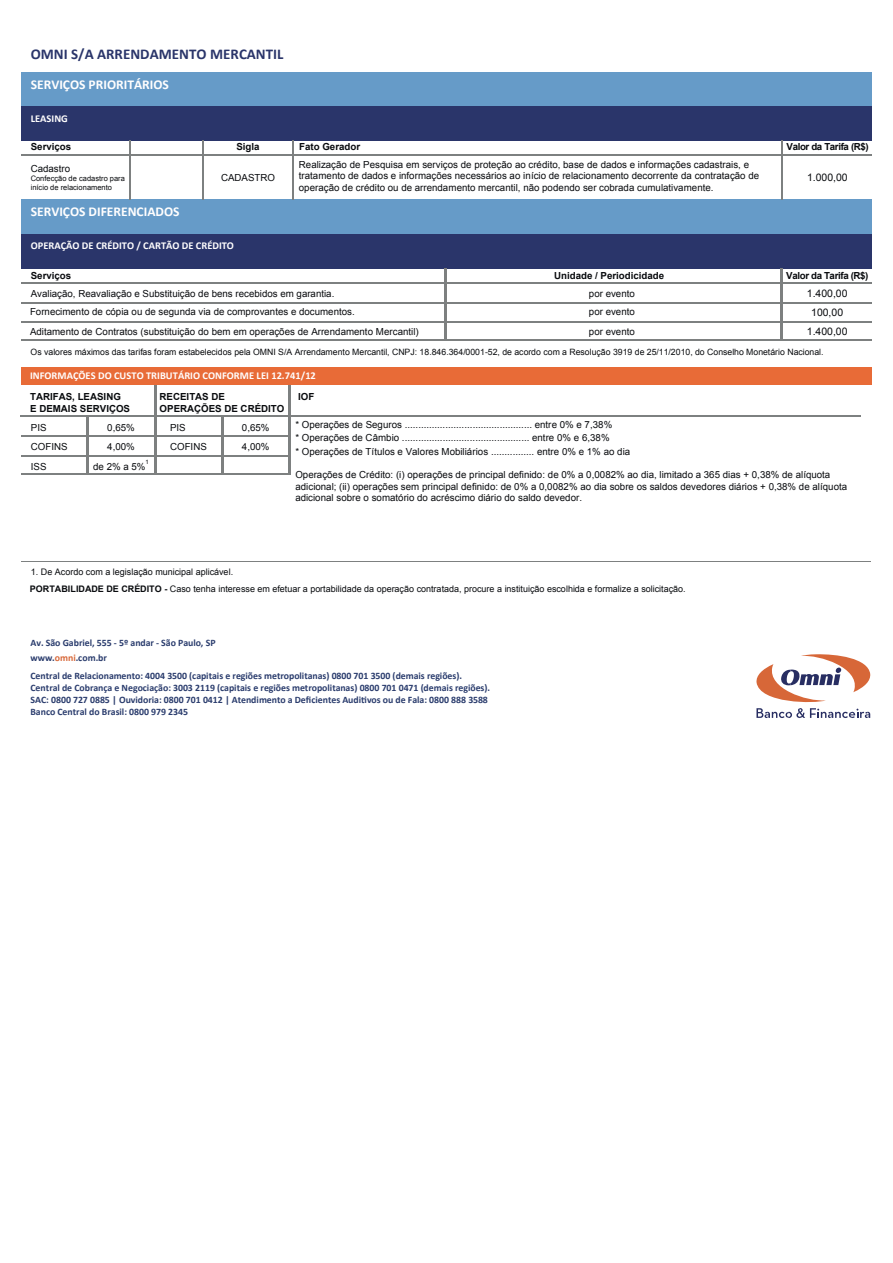
<style>
.page{position:relative;width:893px;height:1263px;background:#fff}
.page>*{position:absolute;margin:0;border:0;box-sizing:border-box;transform-origin:0 0}
.t1{font:700 15px "Calibri";color:#2a356a}
.t2{font:700 13.5px "Calibri";color:#fffefe}
.t3{font:700 10.5px "Calibri";color:#fffefe}
.t4{font:10.5px "Arial";color:#090b0e}
.t5{font:9.75px/11.7px "Arial";color:#090b0e}
.t6{font:700 9.75px/12px "Calibri";color:#2a3c6d}
.t7{font:700 9.75px/11.7px "Arial";color:#090b0e}
.t8{font:700 9.75px "Arial";letter-spacing:-.035em;color:#090b0e}
.t9{font:9px "Arial";color:#090b0e}
.t10{font:8.7px "Arial";color:#090b0e}
.t11{font:7.5px/9px "Arial";color:#090b0e}
.t12{font:6px "Arial";color:#090b0e}
.s1{font-weight:700}
.s2{color:#d76738}
</style>
<div class="page">
<svg style="left:756px;top:654px;width:115px;height:64px"></svg>
<hr style="left:22px;top:561px;width:849px;height:1px;background:#7d8080">
<hr style="left:154px;top:385px;width:2px;height:89px;background:#7d8080">
<hr style="left:87px;top:416px;width:2px;height:56px;background:#7d8080">
<hr style="left:221px;top:416px;width:2px;height:58px;background:#7d8080">
<hr style="left:288px;top:385px;width:2px;height:89px;background:#7d8080">
<hr style="left:21px;top:416px;width:840px;height:1px;background:#7d8080">
<hr style="left:21px;top:436px;width:269px;height:1px;background:#7d8080">
<hr style="left:21px;top:455px;width:269px;height:2px;background:#7d8080">
<hr style="left:21px;top:473px;width:269px;height:1px;background:#7d8080">
<div style="left:21px;top:367px;width:851px;height:18px;background:#e86b37"></div>
<div style="left:21px;top:200px;width:851px;height:34px;background:#669bc8"></div>
<div style="left:21px;top:234px;width:851px;height:34px;background:#2a356a"></div>
<hr style="left:780px;top:268px;width:3px;height:72px;background:#7d8080">
<hr style="left:444px;top:268px;width:3px;height:72px;background:#7d8080">
<hr style="left:21px;top:282px;width:851px;height:1px;background:#7d8080">
<hr style="left:21px;top:302px;width:851px;height:1px;background:#7d8080">
<hr style="left:21px;top:322px;width:851px;height:1px;background:#7d8080">
<hr style="left:21px;top:339px;width:851px;height:1px;background:#7d8080">
<div style="left:21px;top:73px;width:851px;height:34px;background:#669bc8"></div>
<div style="left:21px;top:107px;width:851px;height:34px;background:#2a356a"></div>
<hr style="left:781px;top:141px;width:1px;height:59px;background:#7d8080">
<hr style="left:21px;top:154px;width:851px;height:2px;background:#7d8080">
<hr style="left:293px;top:141px;width:1px;height:59px;background:#7d8080">
<hr style="left:202px;top:141px;width:1px;height:59px;background:#7d8080">
<hr style="left:129px;top:141px;width:2px;height:59px;background:#7d8080">
<h1 class="t1" style="left:31px;top:44px;width:254px">OMNI S/A ARRENDAMENTO MERCANTIL</h1>
<h2 class="t2" style="left:31px;top:75px;width:140px">SERVIÇOS PRIORITÁRIOS</h2>
<p class="t3" style="left:31px;top:111px;width:39px">LEASING</p>
<p class="t7" style="left:31px;top:141px;width:42px">Serviços</p>
<p class="t7" style="left:236px;top:141px;width:25px">Sigla</p>
<p class="t7" style="left:299px;top:141px;width:63px">Fato Gerador</p>
<p class="t8" style="left:787px;top:140px;width:84px">Valor da Tarifa (R$)</p>
<p class="t5" style="left:221px;top:172px;width:56px">CADASTRO</p>
<p class="t4" style="left:807px;top:171px;width:42px">1.000,00</p>
<p class="t5" style="left:299px;top:158px;width:462px">Realização de Pesquisa em serviços de proteção ao crédito, base de dados e informações cadastrais, e tratamento de dados e informações necessários ao início de relacionamento decorrente da contratação de operação de crédito ou de arrendamento mercantil, não podendo ser cobrada cumulativamente.</p>
<p class="t5" style="left:31px;top:163px;width:41px">Cadastro</p>
<p class="t11" style="left:31px;top:174px;width:96px">Confecção de cadastro para início de relacionamento</p>
<h2 class="t2" style="left:31px;top:202px;width:150px">SERVIÇOS DIFERENCIADOS</h2>
<p class="t3" style="left:31px;top:238px;width:205px">OPERAÇÃO DE CRÉDITO / CARTÃO DE CRÉDITO</p>
<p class="t7" style="left:31px;top:270px;width:42px">Serviços</p>
<p class="t7" style="left:554px;top:270px;width:112px">Unidade / Periodicidade</p>
<p class="t8" style="left:786px;top:269px;width:84px">Valor da Tarifa (R$)</p>
<p class="t5" style="left:30px;top:284px;width:326px;line-height:18.5px">Avaliação, Reavaliação e Substituição de bens recebidos em garantia.<br>Fornecimento de cópia ou de segunda via de comprovantes e documentos.</p>
<p class="t5" style="left:30px;top:326px;width:390px">Aditamento de Contratos (substituição do bem em operações de Arrendamento Mercantil)</p>
<p class="t5" style="left:589px;top:288px;width:47px">por evento</p>
<p class="t4" style="left:807px;top:286px;width:42px">1.400,00</p>
<p class="t5" style="left:589px;top:306px;width:47px">por evento</p>
<p class="t4" style="left:811px;top:305px;width:33px">100,00</p>
<p class="t5" style="left:589px;top:326px;width:47px">por evento</p>
<p class="t4" style="left:807px;top:324px;width:42px">1.400,00</p>
<p class="t10" style="left:31px;top:347px;width:795px">Os valores máximos das tarifas foram estabelecidos pela OMNI S/A Arrendamento Mercantil, CNPJ: 18.846.364/0001-52, de acordo com a Resolução 3919 de 25/11/2010, do Conselho Monetário Nacional.</p>
<p class="t3" style="left:30px;top:368px;width:287px">INFORMAÇÕES DO CUSTO TRIBUTÁRIO CONFORME LEI 12.741/12</p>
<p class="t7" style="left:298px;top:391px;width:18px">IOF</p>
<p class="t5" style="left:295px;top:418px;width:336px;line-height:13.5px">* Operações de Seguros ............................................... entre 0% e 7,38%<br>* Operações de Câmbio ............................................... entre 0% e 6,38%<br>* Operações de Títulos e Valores Mobiliários ................ entre 0% e 1% ao dia</p>
<p class="t5" style="left:295px;top:469px;width:553px">Operações de Crédito: (i) operações de principal definido: de 0% a 0,0082% ao dia, limitado a 365 dias + 0,38% de alíquota adicional; (ii) operações sem principal definido: de 0% a 0,0082% ao dia sobre os saldos devedores diários + 0,38% de alíquota adicional sobre o somatório do acréscimo diário do saldo devedor.</p>
<p class="t7" style="left:30px;top:391px;width:101px">TARIFAS, LEASING<br>E DEMAIS SERVIÇOS</p>
<p class="t7" style="left:160px;top:391px;width:126px">RECEITAS DE<br>OPERAÇÕES DE CRÉDITO</p>
<p class="t5" style="left:31px;top:417px;width:38px;line-height:19.5px">PIS<br>COFINS<br>ISS</p>
<p class="t5" style="left:107px;top:418px;width:29px;line-height:19.2px">0,65%<br>4,00%</p>
<p class="t5" style="left:170px;top:418px;width:38px;line-height:18.9px">PIS<br>COFINS</p>
<p class="t5" style="left:242px;top:418px;width:29px;line-height:18.9px">0,65%<br>4,00%</p>
<p class="t12" style="left:146px;top:458px;width:5px">1</p>
<p class="t5" style="left:93px;top:460px;width:54px">de 2% a 5%</p>
<p class="t9" style="left:31px;top:565px;width:204px">1. De Acordo com a legislação municipal aplicável.</p>
<p class="t9" style="left:30px;top:583px;width:657px"><span class="s1">PORTABILIDADE DE CRÉDITO -</span> Caso tenha interesse em efetuar a portabilidade da operação contratada, procure a instituição escolhida e formalize a solicitação.</p>
<p class="t6" style="left:30px;top:635px;width:187px;line-height:15px">Av. São Gabriel, 555 - 5º andar - São Paulo, SP www.<span class="s2">omni</span>.com.br</p>
<p class="t6" style="left:30px;top:669px;width:461px">Central de Relacionamento: 4004 3500 (capitais e regiões metropolitanas) 0800 701 3500 (demais regiões).<br>Central de Cobrança e Negociação: 3003 2119 (capitais e regiões metropolitanas) 0800 701 0471 (demais regiões).<br>SAC: 0800 727 0885 | Ouvidoria: 0800 701 0412 | Atendimento a Deficientes Auditivos ou de Fala: 0800 888 3588<br>Banco Central do Brasil: 0800 979 2345</p>
</div>
